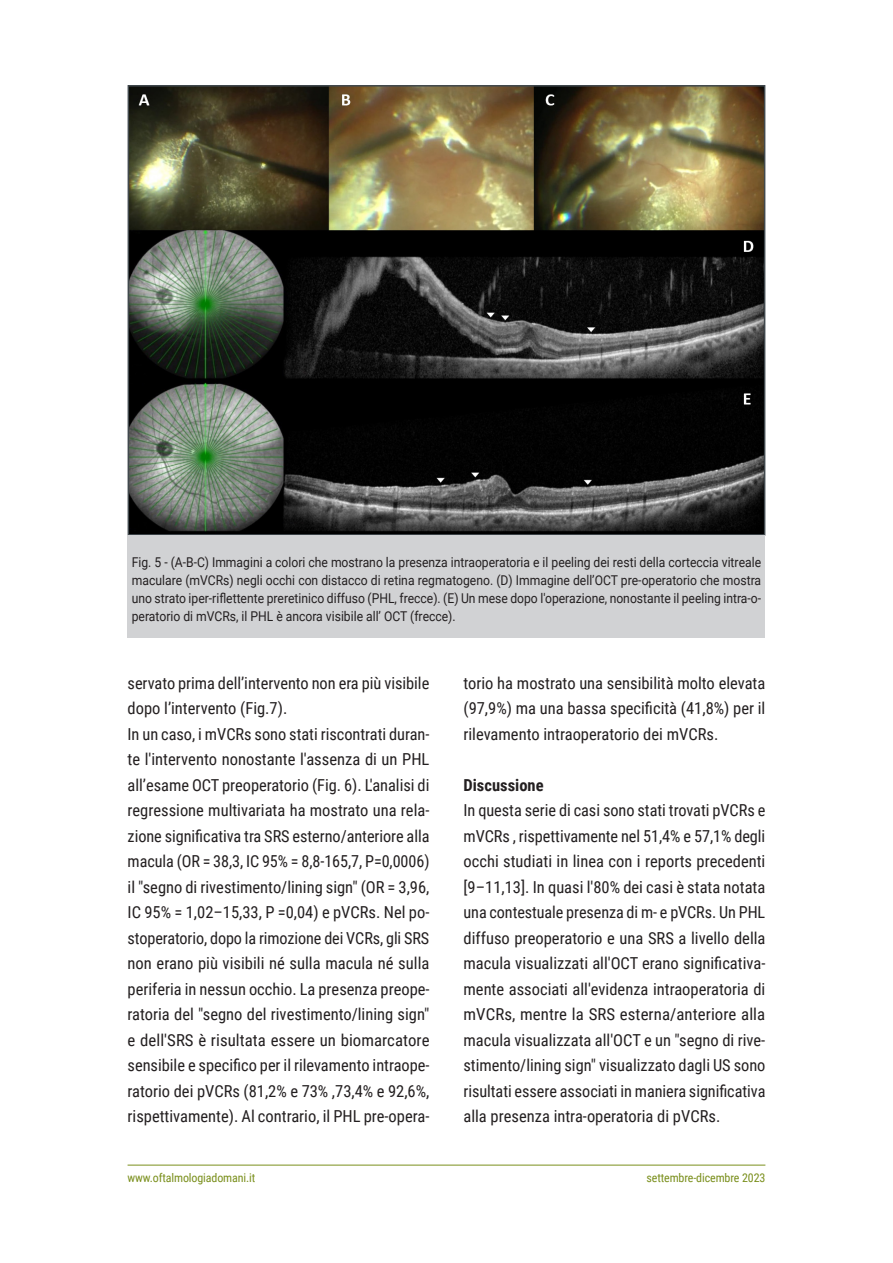
<style>
.page{position:relative;width:893px;height:1263px;background:#fff}
.page>*{position:absolute;margin:0;border:0;box-sizing:border-box;transform-origin:0 0}
.t1{font:16.5px/25.5px "Roboto Condensed";color:#231f20;text-align:justify}
.t2{font:700 16.5px "Roboto Condensed";color:#231f20}
.t3{font:13.5px/18px "Roboto";color:#231f20;text-align:justify;scale:.9 1}
.t4{font:12px "Roboto Condensed";letter-spacing:-.01em;color:#7a8f1c}
</style>
<div class="page">
<hr style="left:128px;top:1165px;width:637px;height:1px;background:#7a8f1c">
<img style="left:131px;top:88px;width:631px;height:445px">
<div style="left:128px;top:85px;width:637px;height:451px;border:2px solid #41494e"></div>
<div style="left:128px;top:536px;width:637px;height:102px;background:#d1d2d4"></div>
<p class="t3" style="left:132px;top:552px;width:701px">Fig. 5 - (A-B-C) Immagini a colori che mostrano la presenza intraoperatoria e il peeling dei resti della corteccia vitreale maculare (mVCRs) negli occhi con distacco di retina regmatogeno. (D) Immagine dell’OCT pre-operatorio che mostra uno strato iper-riflettente preretinico diffuso (PHL, frecce). (E) Un mese dopo l'operazione, nonostante il peeling intra-o&shy;peratorio di mVCRs, il PHL è ancora visibile all’ OCT (frecce).</p>
<p class="t1" style="left:128px;top:669px;width:303px;text-align:left">servato prima dell’intervento non era più visibile dopo l’intervento (Fig.7).<br>In un caso, i mVCRs sono stati riscontrati duran&shy;te l'intervento nonostante l'assenza di un PHL all’esame OCT preoperatorio (Fig. 6). L'analisi di regressione multivariata ha mostrato una rela&shy;zione significativa tra SRS esterno/anteriore alla macula (OR = 38,3, IC 95% = 8,8-165,7, P=0,0006) il "segno di rivestimento/lining sign" (OR = 3,96, IC 95% = 1,02–15,33, P =0,04) e pVCRs. Nel po&shy;stoperatorio, dopo la rimozione dei VCRs, gli SRS non erano più visibili né sulla macula né sulla periferia in nessun occhio. La presenza preope&shy;ratoria del "segno del rivestimento/lining sign" e dell'SRS è risultata essere un biomarcatore sensibile e specifico per il rilevamento intraope&shy;ratorio dei pVCRs (81,2% e 73% ,73,4% e 92,6%, rispettivamente). Al contrario, il PHL pre-opera-</p>
<p class="t1" style="left:463px;top:669px;width:303px">torio ha mostrato una sensibilità molto elevata (97,9%) ma una bassa specificità (41,8%) per il rilevamento intraoperatorio dei mVCRs.</p>
<p class="t2" style="left:463px;top:773px;width:82px">Discussione</p>
<p class="t1" style="left:463px;top:797px;width:304px">In questa serie di casi sono stati trovati pVCRs e mVCRs , rispettivamente nel 51,4% e 57,1% degli occhi studiati in linea con i reports precedenti [9–11,13]. In quasi l'80% dei casi è stata notata una contestuale presenza di m- e pVCRs. Un PHL diffuso preoperatorio e una SRS a livello della macula visualizzati all'OCT erano significativa&shy;mente associati all'evidenza intraoperatoria di mVCRs, mentre la SRS esterna/anteriore alla macula visualizzata all'OCT e un "segno di rive&shy;stimento/lining sign" visualizzato dagli US sono risultati essere associati in maniera significativa alla presenza intra-operatoria di pVCRs.</p>
<p class="t4" style="left:128px;top:1169px;width:129px">www.oftalmologiadomani.it</p>
<p class="t4" style="left:646px;top:1169px;width:120px">settembre-dicembre 2023</p>
</div>
